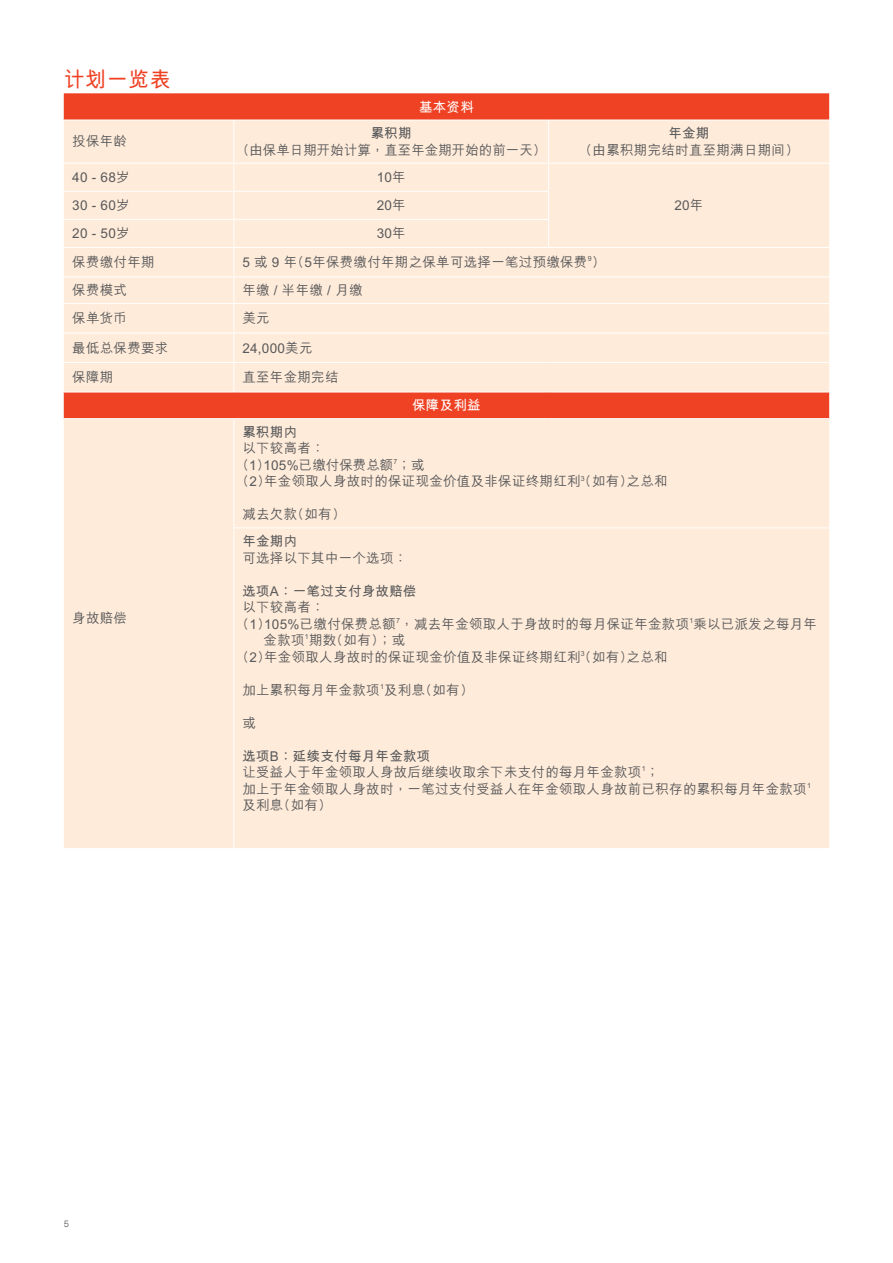
<style>
.page{position:relative;width:893px;height:1263px;background:#fff}
.page>*{position:absolute;margin:0;border:0;box-sizing:border-box;transform-origin:0 0}
.t1{font:700 21px "M Hei HKS";letter-spacing:.025em;color:#ef4123}
.t2{font:500 13.5px/16.5px "M Hei HKS";letter-spacing:.02em;color:#58595b}
.t3{font:700 13.5px "M Hei HKS";letter-spacing:.02em;color:#58595b}
.t4{font:500 13.5px "M Hei HKS";color:#58595b}
.t5{font:700 13.5px "M Hei HKS";letter-spacing:.02em;color:#fff}
.t6{font:9px "Eina 04";color:#58595b}
.s1{font-weight:700}
</style>
<div class="page">
<svg style="left:64px;top:93px;width:765px;height:27px;background:#ef4629"></svg>
<div style="left:64px;top:121px;width:765px;height:727px;background:#ffebd9"></div>
<hr style="left:233px;top:120px;width:1px;height:43px;background:#fff">
<hr style="left:548px;top:120px;width:1px;height:43px;background:#fff">
<hr style="left:64px;top:163px;width:170px;height:1px;background:#fff">
<hr style="left:234px;top:163px;width:315px;height:1px;background:#fff">
<hr style="left:549px;top:163px;width:280px;height:1px;background:#fff">
<hr style="left:64px;top:191px;width:170px;height:1px;background:#fff">
<hr style="left:234px;top:191px;width:315px;height:1px;background:#fff">
<hr style="left:64px;top:219px;width:170px;height:1px;background:#fff">
<hr style="left:234px;top:219px;width:315px;height:1px;background:#fff">
<svg style="left:548px;top:164px;width:1px;height:83px"></svg>
<hr style="left:64px;top:247px;width:170px;height:1px;background:#fff">
<hr style="left:234px;top:247px;width:315px;height:1px;background:#fff">
<hr style="left:549px;top:247px;width:280px;height:1px;background:#fff">
<hr style="left:64px;top:277px;width:170px;height:1px;background:#fff">
<hr style="left:234px;top:277px;width:315px;height:1px;background:#fff">
<hr style="left:549px;top:277px;width:280px;height:1px;background:#fff">
<hr style="left:64px;top:303px;width:170px;height:1px;background:#fff">
<hr style="left:234px;top:303px;width:315px;height:1px;background:#fff">
<hr style="left:549px;top:303px;width:280px;height:1px;background:#fff">
<hr style="left:64px;top:333px;width:170px;height:1px;background:#fff">
<hr style="left:234px;top:333px;width:315px;height:1px;background:#fff">
<hr style="left:549px;top:333px;width:280px;height:1px;background:#fff">
<hr style="left:64px;top:362px;width:170px;height:1px;background:#fff">
<hr style="left:234px;top:362px;width:315px;height:1px;background:#fff">
<svg style="left:233px;top:164px;width:1px;height:228px"></svg>
<hr style="left:549px;top:362px;width:280px;height:1px;background:#fff">
<hr style="left:64px;top:392px;width:170px;height:1px;background:#fff">
<hr style="left:234px;top:392px;width:315px;height:1px;background:#fff">
<hr style="left:549px;top:392px;width:280px;height:1px;background:#fff">
<hr style="left:64px;top:418px;width:170px;height:1px;background:#fff">
<hr style="left:234px;top:418px;width:315px;height:1px;background:#fff">
<hr style="left:233px;top:419px;width:1px;height:108px;background:#fff">
<hr style="left:549px;top:418px;width:280px;height:1px;background:#fff">
<hr style="left:233px;top:527px;width:316px;height:1px;background:#fff">
<hr style="left:233px;top:528px;width:1px;height:290px;background:#fff">
<hr style="left:549px;top:527px;width:280px;height:1px;background:#fff">
<hr style="left:233px;top:818px;width:1px;height:30px;background:#fff">
<h1 class="t1" style="left:64px;top:64px;width:109px">計劃一覽表</h1>
<p class="t2" style="left:72px;top:132px;width:56px">投保年齡</p>
<p class="t5" style="left:419px;top:97px;width:56px">基本資料</p>
<p class="t3" style="left:371px;top:123px;width:43px">累積期</p>
<p class="t4" style="left:243px;top:140px;width:298px">(由保單日期開始計算，直至年金期開始的前一天)</p>
<p class="t3" style="left:668px;top:123px;width:43px">年金期</p>
<p class="t2" style="left:586px;top:140px;width:208px">(由累積期完結時直至期滿日期間)</p>
<p class="t2" style="left:72px;top:168px;width:59px">40 - 68歲</p>
<p class="t2" style="left:377px;top:168px;width:31px">10年</p>
<p class="t2" style="left:72px;top:196px;width:59px">30 - 60歲</p>
<p class="t2" style="left:377px;top:196px;width:31px">20年</p>
<p class="t2" style="left:674px;top:196px;width:31px">20年</p>
<p class="t2" style="left:72px;top:224px;width:59px">20 - 50歲</p>
<p class="t2" style="left:377px;top:224px;width:31px">30年</p>
<p class="t2" style="left:72px;top:253px;width:84px">保費繳付年期</p>
<p class="t2" style="left:242px;top:253px;width:358px">5 或 9 年(5年保費繳付年期之保單可選擇一筆過預繳保費<sup>9</sup>)</p>
<p class="t2" style="left:72px;top:281px;width:56px">保費模式</p>
<p class="t2" style="left:242px;top:281px;width:122px">年繳 / 半年繳 / 月繳</p>
<p class="t2" style="left:72px;top:309px;width:56px">保單貨幣</p>
<p class="t2" style="left:242px;top:309px;width:29px">美元</p>
<p class="t2" style="left:72px;top:338px;width:98px">最低總保費要求</p>
<p class="t2" style="left:242px;top:338px;width:72px">24,000美元</p>
<p class="t2" style="left:72px;top:368px;width:43px">保障期</p>
<p class="t2" style="left:242px;top:368px;width:98px">直至年金期完結</p>
<p class="t5" style="left:412px;top:395px;width:70px">保障及利益</p>
<p class="t2" style="left:72px;top:609px;width:56px">身故賠償</p>
<p class="t3" style="left:242px;top:422px;width:56px">累積期內</p>
<p class="t2" style="left:242px;top:439px;width:427px">以下較高者：<br>(1)105%已繳付保費總額<sup>7</sup>；或<br>(2)年金領取人身故時的保證現金價值及非保證終期紅利<sup>3</sup>(如有)之總和</p>
<p class="t2" style="left:242px;top:505px;width:98px">減去欠款(如有)</p>
<p class="t3" style="left:242px;top:531px;width:56px">年金期內</p>
<p class="t2" style="left:242px;top:548px;width:166px">可選擇以下其中一個選項：</p>
<p class="t3" style="left:242px;top:581px;width:176px">選項A：一筆過支付身故賠償</p>
<p class="t2" style="left:242px;top:598px;width:84px">以下較高者：</p>
<p class="t2" style="left:242px;top:614px;width:576px">(1)105%已繳付保費總額<sup>7</sup>，減去年金領取人於身故時的每月保證年金款項<sup>1</sup>乘以已派發之每月年</p>
<p class="t2" style="left:264px;top:631px;width:143px">金款項<sup>1</sup>期數(如有)；或</p>
<p class="t2" style="left:242px;top:647px;width:427px">(2)年金領取人身故時的保證現金價值及非保證終期紅利<sup>3</sup>(如有)之總和</p>
<p class="t2" style="left:242px;top:680px;width:226px">加上累積每月年金款項<sup>1</sup>及利息(如有)</p>
<p class="t2" style="left:242px;top:713px;width:15px">或</p>
<p class="t2" style="left:242px;top:746px;width:570px"><span class="s1">選項B：延續支付每月年金款項<br></span>讓受益人於年金領取人身故後繼續收取余下未支付的每月年金款項<sup>1</sup>；<br>加上於年金領取人身故時，一筆過支付受益人在年金領取人身故前已積存的累積每月年金款項<sup>1</sup>及利息(如有)</p>
<p class="t6" style="left:64px;top:1217px;width:7px">5</p>
</div>
